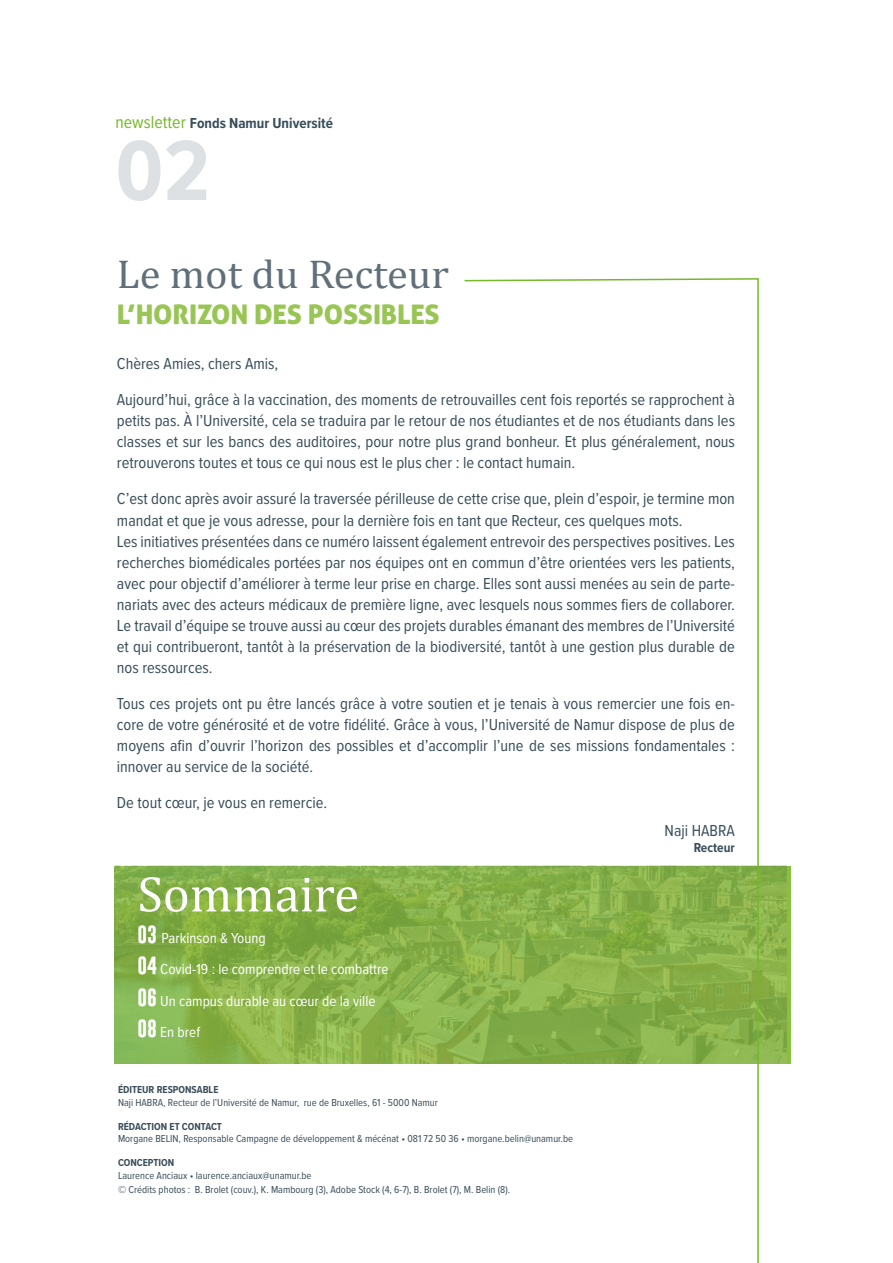
<style>
.page{position:relative;width:893px;height:1263px;background:#fff}
.page>*{position:absolute;margin:0;border:0;box-sizing:border-box;transform-origin:0 0}
.t1{font:700 88.5px "Proxima Nova Cond";color:#dde1e3}
.t2{font:51px "Cambria";color:#fff}
.t3{font:40.5px "Cambria";color:#60707a;scale:1.05 1}
.t4{font:27px "Aller Display";letter-spacing:-.005em;color:#99c555}
.t5{font:16.5px/21px "Proxima Nova Cond";color:#384d59}
.t6{font:15px/31.5px "Proxima Nova Cond";color:#fff}
.t7{font:700 15px "Proxima Nova Cond";color:#384d59}
.t8{font:700 13.5px "Proxima Nova Cond";color:#384d59}
.t9{font:10.5px/13.5px "Proxima Nova Cond";color:#384d59}
.t10{font:700 10.5px "Proxima Nova Cond";color:#384d59}
.s1{font-weight:400;font-size:18px;color:#76b82a}
.s2{font-family:"Gobold";font-weight:700;font-size:18px}
</style>
<div class="page">
<img style="left:115px;top:866px;width:672px;height:197px">
<svg style="left:463px;top:278px;width:296px;height:985px"></svg>
<p class="t7" style="left:116px;top:112px;width:219px"><span class="s1">newsletter</span> Fonds Namur Université</p>
<h1 class="t1" style="left:116px;top:105px;width:96px">02</h1>
<h3 class="t3" style="left:117px;top:250px;width:318px">Le mot du Recteur</h3>
<h3 class="t4" style="left:117px;top:298px;width:325px">L’HORIZON DES POSSIBLES</h3>
<p class="t5" style="left:117px;top:345px;width:619px;line-height:36px">Chères Amies, chers Amis,<br>Aujourd’hui, grâce à la vaccination, des moments de retrouvailles cent fois reportés se rapprochent à</p>
<p class="t5" style="left:117px;top:410px;width:620px;text-align:justify">petits pas. À l’Université, cela se traduira par le retour de nos étudiantes et de nos étudiants dans les classes et sur les bancs des auditoires, pour notre plus grand bonheur. Et plus généralement, nous retrouverons toutes et tous ce qui nous est le plus cher : le contact humain.</p>
<p class="t5" style="left:117px;top:488px;width:620px">C’est donc après avoir assuré la traversée périlleuse de cette crise que, plein d’espoir, je termine mon mandat et que je vous adresse, pour la dernière fois en tant que Recteur, ces quelques mots.<br>Les initiatives présentées dans ce numéro laissent également entrevoir des perspectives positives. Les recherches biomédicales portées par nos équipes ont en commun d’être orientées vers les patients, avec pour objectif d’améliorer à terme leur prise en charge. Elles sont aussi menées au sein de parte&shy;nariats avec des acteurs médicaux de première ligne, avec lesquels nous sommes fiers de collaborer.<br>Le travail d’équipe se trouve aussi au cœur des projets durables émanant des membres de l’Université et qui contribueront, tantôt à la préservation de la biodiversité, tantôt à une gestion plus durable de nos ressources.</p>
<p class="t5" style="left:117px;top:692px;width:620px;text-align:justify">Tous ces projets ont pu être lancés grâce à votre soutien et je tenais à vous remercier une fois en&shy;core de votre générosité et de votre fidélité. Grâce à vous, l’Université de Namur dispose de plus de moyens afin d’ouvrir l’horizon des possibles et d’accomplir l’une de ses missions fondamentales : innover au service de la société.</p>
<p class="t5" style="left:117px;top:791px;width:212px">De tout cœur, je vous en remercie.</p>
<p class="t5" style="left:665px;top:819px;width:72px">Naji HABRA</p>
<p class="t8" style="left:694px;top:838px;width:43px">Recteur</p>
<h2 class="t2" style="left:137px;top:863px;width:223px">Sommaire</h2>
<p class="t6" style="left:137px;top:921px;width:253px"><span class="s2">03</span> Parkinson &amp; Young<br><span class="s2">04</span> Covid-19 : le comprendre et le combattre<br><span class="s2">06</span> Un campus durable au cœur de la ville<br><span class="s2">08</span> En bref</p>
<p class="t10" style="left:118px;top:1082px;width:102px">ÉDITEUR RESPONSABLE</p>
<p class="t9" style="left:118px;top:1095px;width:321px">Naji HABRA, Recteur de l’Université de Namur, rue de Bruxelles, 61 - 5000 Namur</p>
<p class="t10" style="left:118px;top:1118px;width:105px">RÉDACTION ET CONTACT</p>
<p class="t9" style="left:118px;top:1132px;width:457px">Morgane BELIN, Responsable Campagne de développement &amp; mécénat • 081 72 50 36 • morgane.belin@unamur.be</p>
<p class="t10" style="left:118px;top:1155px;width:58px">CONCEPTION</p>
<p class="t9" style="left:118px;top:1168px;width:394px">Laurence Anciaux • laurence.anciaux@unamur.be<br>© Crédits photos : B. Brolet (couv.), K. Mambourg (3), Adobe Stock (4, 6-7), B. Brolet (7), M. Belin (8).</p>
</div>
